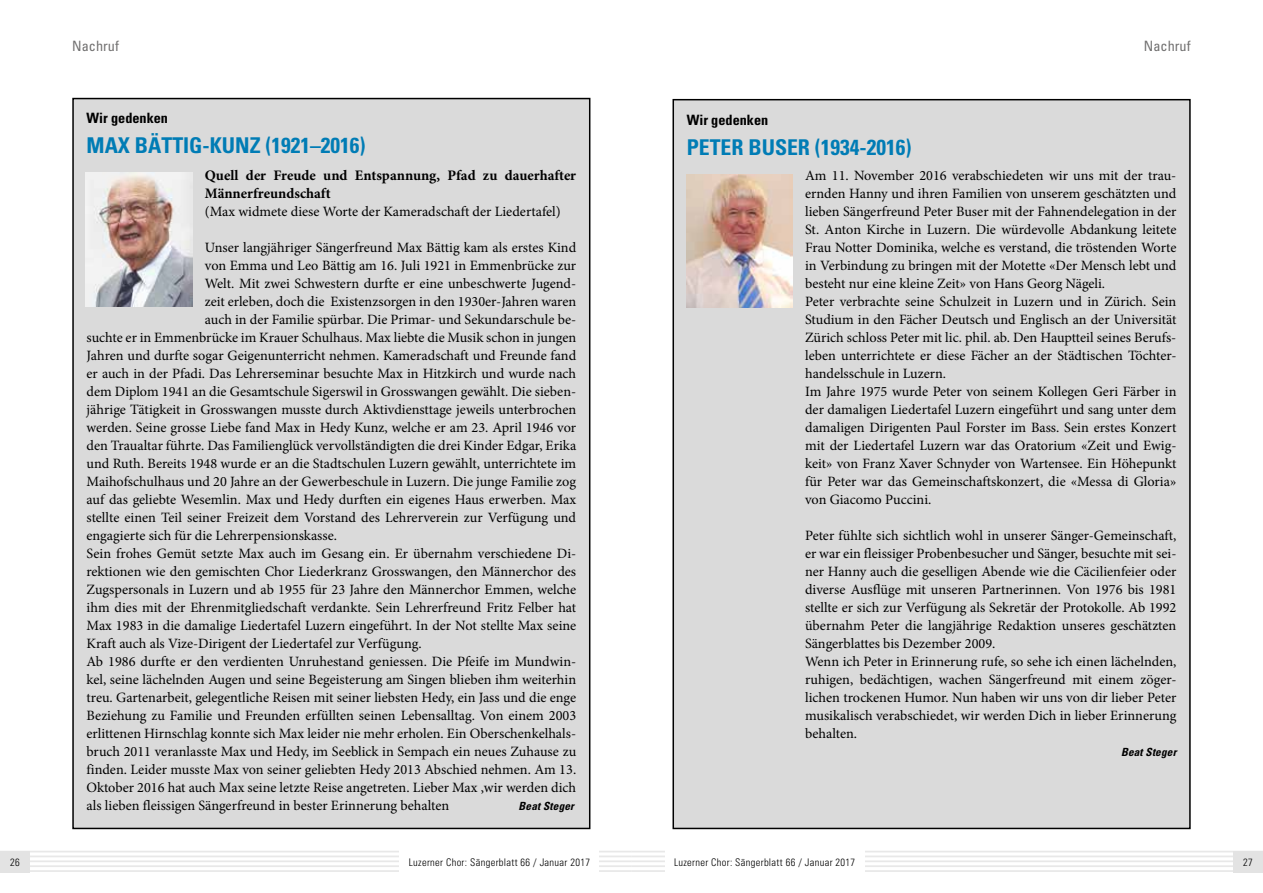
<style>
.page{position:relative;width:1263px;height:893px;background:#fff}
.page>*{position:absolute;margin:0;border:0;box-sizing:border-box;transform-origin:0 0}
.t1{font:700 condensed 21.75px "Univers";color:#007cb5}
.t2{font:700 14.55px/18px "Minion Pro";color:#000}
.t3{font:14.25px/18px "Minion Pro";color:#000}
.t4{font:700 condensed 14.25px "Univers";color:#000}
.t5{font:condensed 14.25px "Univers";color:#706f6f}
.t6{font:italic 700 condensed 11.25px "Univers";letter-spacing:.015em;color:#000}
.t7{font:300 condensed 10.5px "Univers";letter-spacing:.03em;color:#000}
</style>
<div class="page">
<hr style="left:0;top:855px;width:631px;height:2px;background:#dadada">
<hr style="left:0;top:851px;width:631px;height:1px;background:#dadada">
<hr style="left:0;top:860px;width:631px;height:2px;background:#dadada">
<hr style="left:0;top:865px;width:631px;height:2px;background:#dadada">
<hr style="left:0;top:870px;width:631px;height:2px;background:#dadada">
<hr style="left:631px;top:855px;width:632px;height:2px;background:#dadada">
<hr style="left:631px;top:851px;width:632px;height:1px;background:#dadada">
<hr style="left:631px;top:860px;width:632px;height:2px;background:#dadada">
<hr style="left:631px;top:865px;width:632px;height:2px;background:#dadada">
<hr style="left:631px;top:870px;width:632px;height:2px;background:#dadada">
<div style="left:399px;top:850px;width:199px;height:24px;background:#fff"></div>
<div style="left:0;top:851px;width:30px;height:21px;background:#e3e3e3"></div>
<div style="left:1233px;top:851px;width:30px;height:21px;background:#e3e3e3"></div>
<div style="left:665px;top:850px;width:200px;height:24px;background:#fff"></div>
<div style="left:73px;top:99px;width:517px;height:729px;background:#dadada"></div>
<img style="left:86px;top:173px;width:106px;height:134px">
<div style="left:673px;top:100px;width:517px;height:728px;background:#dadada"></div>
<img style="left:686px;top:174px;width:106px;height:134px">
<p class="t5" style="left:72px;top:37px;width:48px">Nachruf</p>
<p class="t5" style="left:1144px;top:37px;width:48px">Nachruf</p>
<p class="t4" style="left:87px;top:110px;width:83px">Wir gedenken</p>
<h1 class="t1" style="left:87px;top:132px;width:281px">MAX BÄTTIG-KUNZ (1921–2016)</h1>
<p class="t2" style="left:205px;top:166px;width:373px">Quell der Freude und Entspannung, Pfad zu dauerhafter<br>Männerfreundschaft</p>
<p class="t3" style="left:205px;top:203px;width:357px">(Max widmete diese Worte der Kameradschaft der Liedertafel)</p>
<p class="t3" style="left:205px;top:239px;width:373px">Unser langjähriger Sängerfreund Max Bättig kam als erstes Kind</p>
<p class="t3" style="left:205px;top:257px;width:373px">von Emma und Leo Bättig am 16. Juli 1921 in Emmenbrücke zur</p>
<p class="t3" style="left:205px;top:275px;width:373px">Welt. Mit zwei Schwestern durfte er eine unbeschwerte Jugend-</p>
<p class="t3" style="left:205px;top:293px;width:373px">zeit erleben, doch die Existenzsorgen in den 1930er-Jahren waren</p>
<p class="t3" style="left:205px;top:311px;width:373px">auch in der Familie spürbar. Die Primar- und Sekundarschule be-</p>
<p class="t3" style="left:87px;top:329px;width:491px">suchte er in Emmenbrücke im Krauer Schulhaus. Max liebte die Musik schon in jungen</p>
<p class="t3" style="left:87px;top:347px;width:491px">Jahren und durfte sogar Geigenunterricht nehmen. Kameradschaft und Freunde fand</p>
<p class="t3" style="left:87px;top:364px;width:491px">er auch in der Pfadi. Das Lehrerseminar besuchte Max in Hitzkirch und wurde nach</p>
<p class="t3" style="left:87px;top:382px;width:491px">dem Diplom 1941 an die Gesamtschule Sigerswil in Grosswangen gewählt. Die sieben-</p>
<p class="t3" style="left:87px;top:400px;width:491px">jährige Tätigkeit in Grosswangen musste durch Aktivdiensttage jeweils unterbrochen</p>
<p class="t3" style="left:87px;top:418px;width:491px">werden. Seine grosse Liebe fand Max in Hedy Kunz, welche er am 23. April 1946 vor</p>
<p class="t3" style="left:87px;top:436px;width:491px">den Traualtar führte. Das Familienglück vervollständigten die drei Kinder Edgar, Erika</p>
<p class="t3" style="left:87px;top:454px;width:491px">und Ruth. Bereits 1948 wurde er an die Stadtschulen Luzern gewählt, unterrichtete im</p>
<p class="t3" style="left:87px;top:472px;width:491px">Maihofschulhaus und 20 Jahre an der Gewerbeschule in Luzern. Die junge Familie zog</p>
<p class="t3" style="left:87px;top:490px;width:491px">auf das geliebte Wesemlin. Max und Hedy durften ein eigenes Haus erwerben. Max</p>
<p class="t3" style="left:87px;top:508px;width:491px">stellte einen Teil seiner Freizeit dem Vorstand des Lehrerverein zur Verfügung und</p>
<p class="t3" style="left:87px;top:526px;width:252px">engagierte sich für die Lehrerpensionskasse.</p>
<p class="t3" style="left:87px;top:544px;width:491px">Sein frohes Gemüt setzte Max auch im Gesang ein. Er übernahm verschiedene Di-</p>
<p class="t3" style="left:87px;top:562px;width:491px">rektionen wie den gemischten Chor Liederkranz Grosswangen, den Männerchor des</p>
<p class="t3" style="left:87px;top:580px;width:491px">Zugspersonals in Luzern und ab 1955 für 23 Jahre den Männerchor Emmen, welche</p>
<p class="t3" style="left:87px;top:598px;width:491px">ihm dies mit der Ehrenmitgliedschaft verdankte. Sein Lehrerfreund Fritz Felber hat</p>
<p class="t3" style="left:87px;top:616px;width:491px">Max 1983 in die damalige Liedertafel Luzern eingeführt. In der Not stellte Max seine</p>
<p class="t3" style="left:87px;top:634px;width:337px">Kraft auch als Vize-Dirigent der Liedertafel zur Verfügung.</p>
<p class="t3" style="left:87px;top:652px;width:491px">Ab 1986 durfte er den verdienten Unruhestand geniessen. Die Pfeife im Mundwin-</p>
<p class="t3" style="left:87px;top:670px;width:491px">kel, seine lächelnden Augen und seine Begeisterung am Singen blieben ihm weiterhin</p>
<p class="t3" style="left:87px;top:688px;width:491px">treu. Gartenarbeit, gelegentliche Reisen mit seiner liebsten Hedy, ein Jass und die enge</p>
<p class="t3" style="left:87px;top:706px;width:491px">Beziehung zu Familie und Freunden erfüllten seinen Lebensalltag. Von einem 2003</p>
<p class="t3" style="left:87px;top:724px;width:491px">erlittenen Hirnschlag konnte sich Max leider nie mehr erholen. Ein Oberschenkelhals-</p>
<p class="t3" style="left:87px;top:742px;width:491px">bruch 2011 veranlasste Max und Hedy, im Seeblick in Sempach ein neues Zuhause zu</p>
<p class="t3" style="left:87px;top:760px;width:491px">finden. Leider musste Max von seiner geliebten Hedy 2013 Abschied nehmen. Am 13.</p>
<p class="t3" style="left:87px;top:778px;width:491px">Oktober 2016 hat auch Max seine letzte Reise angetreten. Lieber Max ,wir werden dich</p>
<p class="t3" style="left:87px;top:796px;width:364px">als lieben fleissigen Sängerfreund in bester Erinnerung behalten</p>
<p class="t6" style="left:519px;top:799px;width:57px">Beat Steger</p>
<p class="t4" style="left:687px;top:111px;width:83px">Wir gedenken</p>
<h1 class="t1" style="left:687px;top:133px;width:226px">PETER BUSER (1934-2016)</h1>
<p class="t3" style="left:805px;top:167px;width:373px">Am 11. November 2016 verabschiedeten wir uns mit der trau&shy;ernden Hanny und ihren Familien von unserem geschätzten und lieben Sängerfreund Peter Buser mit der Fahnendelegation in der St. Anton Kirche in Luzern. Die würdevolle Abdankung leitete Frau Notter Dominika, welche es verstand, die tröstenden Worte in Verbindung zu bringen mit der Motette «Der Mensch lebt und besteht nur eine kleine Zeit» von Hans Georg Nägeli.<br>Peter verbrachte seine Schulzeit in Luzern und in Zürich. Sein Studium in den Fächer Deutsch und Englisch an der Universität Zürich schloss Peter mit lic. phil. ab. Den Hauptteil seines Berufs&shy;leben unterrichtete er diese Fächer an der Städtischen Töchter&shy;handelsschule in Luzern.<br>Im Jahre 1975 wurde Peter von seinem Kollegen Geri Färber in der damaligen Liedertafel Luzern eingeführt und sang unter dem damaligen Dirigenten Paul Forster im Bass. Sein erstes Konzert mit der Liedertafel Luzern war das Oratorium «Zeit und Ewig&shy;keit» von Franz Xaver Schnyder von Wartensee. Ein Höhepunkt für Peter war das Gemeinschaftskonzert, die «Messa di Gloria» von Giacomo Puccini.</p>
<p class="t3" style="left:805px;top:526px;width:373px">Peter fühlte sich sichtlich wohl in unserer Sänger-Gemeinschaft, er war ein fleissiger Probenbesucher und Sänger, besuchte mit sei&shy;ner Hanny auch die geselligen Abende wie die Cäcilienfeier oder diverse Ausflüge mit unseren Partnerinnen. Von 1976 bis 1981 stellte er sich zur Verfügung als Sekretär der Protokolle. Ab 1992 übernahm Peter die langjährige Redaktion unseres geschätzten Sängerblattes bis Dezember 2009.<br>Wenn ich Peter in Erinnerung rufe, so sehe ich einen lächelnden, ruhigen, bedächtigen, wachen Sängerfreund mit einem zöger&shy;lichen trockenen Humor. Nun haben wir uns von dir lieber Peter musikalisch verabschiedet, wir werden Dich in lieber Erinnerung behalten.</p>
<p class="t6" style="left:1121px;top:745px;width:57px">Beat Steger</p>
<p class="t7" style="left:10px;top:856px;width:11px">26</p>
<p class="t7" style="left:409px;top:856px;width:183px">Luzerner Chor: Sängerblatt 66 / Januar 2017</p>
<p class="t7" style="left:674px;top:856px;width:183px">Luzerner Chor: Sängerblatt 66 / Januar 2017</p>
<p class="t7" style="left:1243px;top:856px;width:11px">27</p>
</div>
